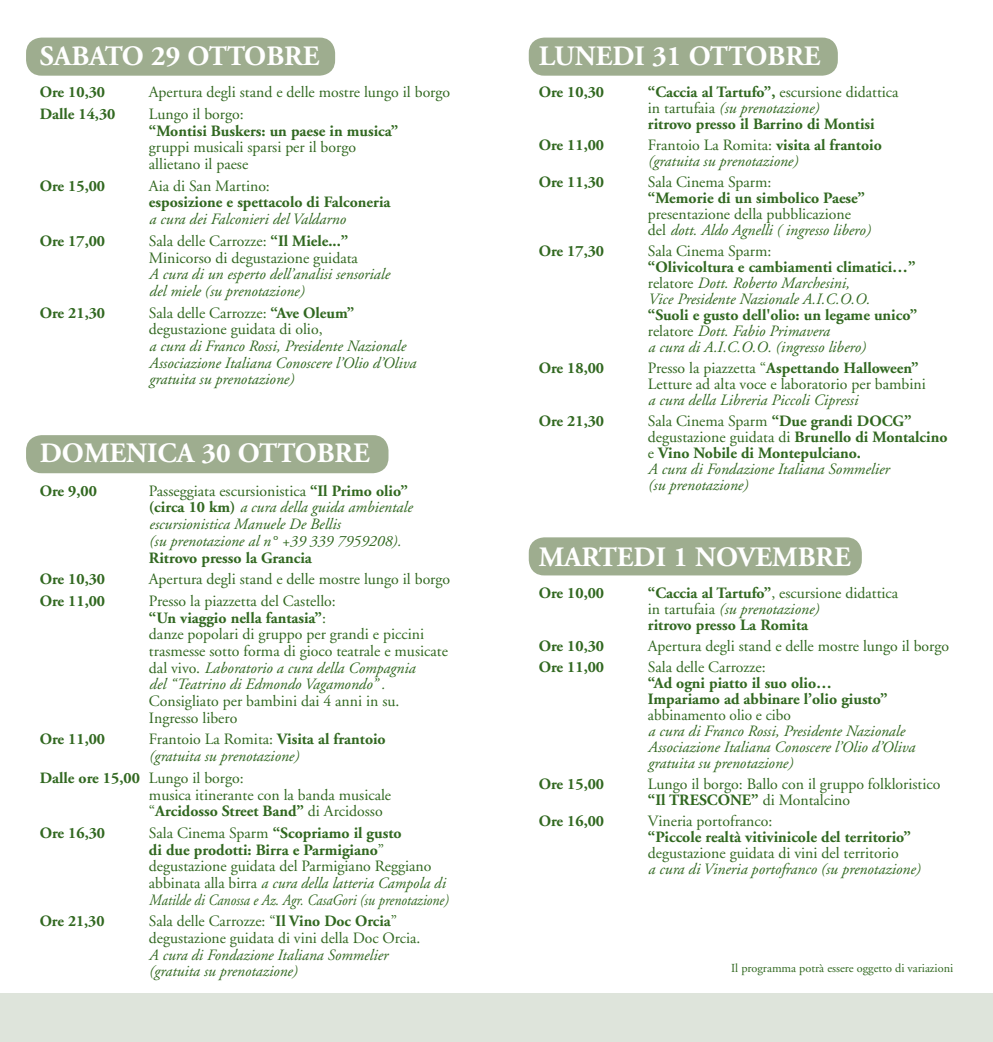
<style>
.page{position:relative;width:993px;height:1042px;background:#fff}
.page>*{position:absolute;margin:0;border:0;box-sizing:border-box;transform-origin:0 0}
.t1{font:700 28px "Adobe Garamond";color:#fff}
.t2{font:italic 15.75px/16.6px "Adobe Garamond";color:#316820}
.t3{font:15.75px/16.6px "Adobe Garamond";color:#316820}
.t4{font:700 15.75px/16.1px "Adobe Garamond";color:#316820}
.t5{font:12.25px "Adobe Garamond";color:#316820}
.s1{font-weight:700}
.s2{font-style:normal}
.s3{font-weight:700;font-style:normal}
.s4{font-style:italic}
.s5{font-weight:400}
.s6{font-weight:400;font-style:italic}
</style>
<div class="page">
<div style="left:0;top:993px;width:992px;height:49px;background:#dee4db"></div>
<div style="left:26px;top:38px;width:309px;height:38px;background:#9ead8f;border-radius:16px"></div>
<div style="left:528px;top:38px;width:309px;height:38px;background:#9ead8f;border-radius:16px"></div>
<div style="left:26px;top:435px;width:362px;height:38px;background:#9ead8f;border-radius:16px"></div>
<div style="left:528px;top:537px;width:333px;height:38px;background:#9ead8f;border-radius:16px"></div>
<h1 class="t1" style="left:40px;top:41px;width:281px">Sabato 29 Ottobre</h1>
<p class="t4" style="left:40px;top:85px;width:67px">Ore 10,30</p>
<p class="t3" style="left:149px;top:84px;width:303px">Apertura degli stand e delle mostre lungo il borgo</p>
<p class="t4" style="left:40px;top:106px;width:77px">Dalle 14,30</p>
<p class="t3" style="left:149px;top:106px;width:96px">Lungo il borgo:</p>
<p class="t4" style="left:149px;top:123px;width:251px">“Montisi Buskers: un paese in musica”</p>
<p class="t3" style="left:149px;top:139px;width:208px">gruppi musicali sparsi per il borgo allietano il paese</p>
<p class="t4" style="left:40px;top:178px;width:67px">Ore 15,00</p>
<p class="t3" style="left:149px;top:178px;width:122px">Aia di San Martino:</p>
<p class="t4" style="left:149px;top:195px;width:243px">esposizione e spettacolo di Falconeria</p>
<p class="t2" style="left:149px;top:211px;width:198px">a cura dei Falconieri del Valdarno</p>
<p class="t4" style="left:40px;top:233px;width:67px">Ore 17,00</p>
<p class="t3" style="left:149px;top:233px;width:210px">Sala delle Carrozze: <span class="s1">“Il Miele...”<br></span>Minicorso di degustazione guidata</p>
<p class="t2" style="left:149px;top:266px;width:242px">A cura di un esperto dell’analisi sensoriale del miele (su prenotazione)</p>
<p class="t4" style="left:40px;top:305px;width:67px">Ore 21,30</p>
<p class="t3" style="left:149px;top:305px;width:207px">Sala delle Carrozze: <span class="s1">“Ave Oleum” </span>degustazione guidata di olio,</p>
<p class="t2" style="left:149px;top:338px;width:268px">a cura di Franco Rossi, Presidente Nazionale<br>Associazione Italiana Conoscere l’Olio d’Oliva gratuita su prenotazione)</p>
<h1 class="t1" style="left:40px;top:438px;width:331px">Domenica 30 Ottobre</h1>
<p class="t4" style="left:40px;top:483px;width:59px">Ore 9,00</p>
<p class="t2" style="left:149px;top:483px;width:265px"><span class="s2">Passeggiata escursionistica</span> <span class="s3">“Il Primo olio” (circa 10 km)</span> a cura della guida ambientale escursionistica Manuele De Bellis<br>(su prenotazione al n° +39 339 7959208).</p>
<p class="t4" style="left:149px;top:550px;width:165px">Ritrovo presso la Grancia</p>
<p class="t4" style="left:40px;top:571px;width:67px">Ore 10,30</p>
<p class="t3" style="left:149px;top:571px;width:303px">Apertura degli stand e delle mostre lungo il borgo</p>
<p class="t4" style="left:40px;top:593px;width:67px">Ore 11,00</p>
<p class="t3" style="left:149px;top:593px;width:300px">Presso la piazzetta del Castello:<br><span class="s1">“Un viaggio nella fantasia”</span>:<br>danze popolari di gruppo per grandi e piccini trasmesse sotto forma di gioco teatrale e musicate dal vivo. <span class="s4">Laboratorio a cura della Compagnia<br>del “Teatrino di Edmondo Vagamondo” .</span></p>
<p class="t3" style="left:149px;top:693px;width:252px">Consigliato per bambini dai 4 anni in su.<br>Ingresso libero</p>
<p class="t4" style="left:40px;top:732px;width:67px">Ore 11,00</p>
<p class="t2" style="left:149px;top:731px;width:238px"><span class="s2">Frantoio La Romita:</span> <span class="s3">Visita al frantoio </span>(gratuita su prenotazione)</p>
<p class="t3" style="left:149px;top:770px;width:244px;text-indent:-109px"><span class="s1">Dalle ore 15,00</span> Lungo il borgo:<br>musica itinerante con la banda musicale “<span class="s1">Arcidosso Street Band”</span> di Arcidosso</p>
<p class="t4" style="left:40px;top:825px;width:67px">Ore 16,30</p>
<p class="t2" style="left:149px;top:825px;width:301px"><span class="s2">Sala Cinema Sparm</span> <span class="s3">“Scopriamo il gusto<br>di due prodotti: Birra e Parmigiano</span><span class="s2">” degustazione guidata del Parmigiano Reggiano abbinata alla birra</span> a cura della latteria Campola di Matilde di Canossa e Az. Agr. CasaGori (su prenotazione)</p>
<p class="t4" style="left:40px;top:913px;width:66px">Ore 21,30</p>
<p class="t3" style="left:149px;top:913px;width:273px">Sala delle Carrozze: “<span class="s1">Il Vino Doc Orcia</span>” degustazione guidata di vini della Doc Orcia.</p>
<p class="t2" style="left:149px;top:947px;width:240px">A cura di Fondazione Italiana Sommelier (gratuita su prenotazione)</p>
<h1 class="t1" style="left:538px;top:41px;width:283px">Lunedi 31 Ottobre</h1>
<p class="t4" style="left:538px;top:84px;width:67px">Ore 10,30</p>
<p class="t4" style="left:647px;top:84px;width:252px">“Caccia al Tartufo”, <span class="s5">escursione didattica in tartufaia</span> <span class="s6">(su prenotazione)<br></span>ritrovo presso il Barrino di Montisi</p>
<p class="t4" style="left:538px;top:137px;width:67px">Ore 11,00</p>
<p class="t2" style="left:647px;top:137px;width:235px;line-height:16.1px"><span class="s2">Frantoio La Romita:</span> <span class="s3">visita al frantoio </span>(gratuita su prenotazione)</p>
<p class="t4" style="left:538px;top:174px;width:67px">Ore 11,30</p>
<p class="t3" style="left:647px;top:174px;width:125px">Sala Cinema Sparm:</p>
<p class="t4" style="left:647px;top:190px;width:218px">“Memorie di un simbolico Paese”</p>
<p class="t3" style="left:647px;top:206px;width:224px;line-height:16.1px">presentazione della pubblicazione del <span class="s4">dott. Aldo Agnelli ( ingresso libero)</span></p>
<p class="t4" style="left:538px;top:243px;width:67px">Ore 17,30</p>
<p class="t3" style="left:647px;top:243px;width:125px">Sala Cinema Sparm:</p>
<p class="t2" style="left:647px;top:259px;width:269px;line-height:16.1px"><span class="s3">“Olivicoltura e cambiamenti climatici…” </span><span class="s2">relatore</span> Dott. Roberto Marchesini,<br>Vice Presidente Nazionale A.I.C.O.O.</p>
<p class="t2" style="left:647px;top:307px;width:271px;line-height:16.1px"><span class="s3">“Suoli e gusto dell'olio: un legame unico” </span><span class="s2">relatore</span> Dott. Fabio Primavera<br>a cura di A.I.C.O.O. (ingresso libero)</p>
<p class="t4" style="left:538px;top:360px;width:67px">Ore 18,00</p>
<p class="t3" style="left:647px;top:360px;width:279px;line-height:16.1px">Presso la piazzetta “<span class="s1">Aspettando Halloween”<br></span>Letture ad alta voce e laboratorio per bambini</p>
<p class="t2" style="left:647px;top:392px;width:211px">a cura della Libreria Piccoli Cipressi</p>
<p class="t4" style="left:538px;top:413px;width:67px">Ore 21,30</p>
<p class="t3" style="left:647px;top:413px;width:222px">Sala Cinema Sparm <span class="s1">“Due grandi DOCG</span></p>
<p class="t2" style="left:647px;top:413px;width:301px;line-height:16.1px;text-indent:256px"><span class="s3">” </span><span class="s2">degustazione guidata di</span> <span class="s3">Brunello di Montalcino </span><span class="s2">e</span> <span class="s3">Vino Nobile di Montepulciano.<br></span>A cura di Fondazione Italiana Sommelier<br>(su prenotazione)</p>
<h1 class="t1" style="left:538px;top:542px;width:313px">Martedi 1 Novembre</h1>
<p class="t4" style="left:538px;top:585px;width:67px">Ore 10,00</p>
<p class="t4" style="left:647px;top:585px;width:252px">“Caccia al Tartufo”<span class="s5">, escursione didattica in tartufaia</span> <span class="s6">(su prenotazione)<br></span>ritrovo presso La Romita</p>
<p class="t4" style="left:538px;top:638px;width:67px">Ore 10,30</p>
<p class="t3" style="left:647px;top:638px;width:303px">Apertura degli stand e delle mostre lungo il borgo</p>
<p class="t4" style="left:538px;top:659px;width:67px">Ore 11,00</p>
<p class="t3" style="left:647px;top:659px;width:119px">Sala delle Carrozze:</p>
<p class="t4" style="left:647px;top:675px;width:241px">“Ad ogni piatto il suo olio…<br>Impariamo ad abbinare l’olio giusto”</p>
<p class="t3" style="left:647px;top:707px;width:144px">abbinamento olio e cibo</p>
<p class="t2" style="left:647px;top:723px;width:268px;line-height:16.1px">a cura di Franco Rossi, Presidente Nazionale<br>Associazione Italiana Conoscere l’Olio d’Oliva gratuita su prenotazione)</p>
<p class="t4" style="left:538px;top:776px;width:67px">Ore 15,00</p>
<p class="t3" style="left:647px;top:776px;width:294px">Lungo il borgo: Ballo con il gruppo folkloristico</p>
<p class="t4" style="left:647px;top:792px;width:33px">“Il TRE</p>
<p class="t4" style="left:698px;top:792px;width:20px">SCONE</p>
<p class="t3" style="left:751px;top:792px;width:100px"><span class="s1">”</span> di Montalcino</p>
<p class="t4" style="left:538px;top:813px;width:67px">Ore 16,00</p>
<p class="t3" style="left:647px;top:813px;width:126px">Vineria portofranco:</p>
<p class="t4" style="left:647px;top:829px;width:264px">“Piccole realtà vitivinicole del territorio”</p>
<p class="t3" style="left:647px;top:845px;width:252px">degustazione guidata di vini del territorio</p>
<p class="t2" style="left:647px;top:861px;width:274px">a cura di Vineria portofranco (su prenotazione)</p>
<p class="t5" style="left:731px;top:961px;width:223px">Il programma potrà essere oggetto di variazioni</p>
</div>
